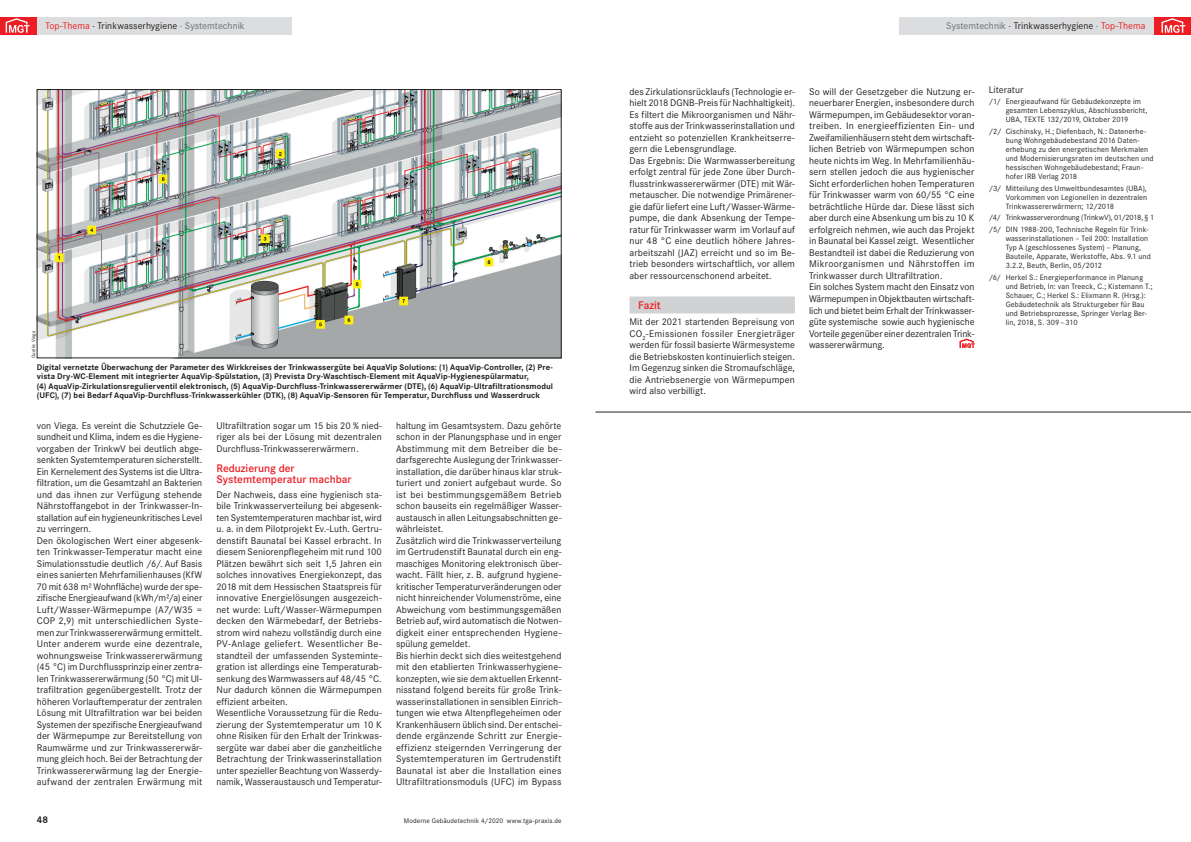
<style>
.page{position:relative;width:1191px;height:842px;background:#fff}
.page>*{position:absolute;margin:0;border:0;box-sizing:border-box;transform-origin:0 0}
.Ueberschrift_Ebene_1{font:600 11.5px/11.5px "Corporate S";letter-spacing:-.005em;color:#ee1d23}
.Ueberschrift_Ebene_3{font:600 11.5px "Corporate S";letter-spacing:-.005em;color:#ee1d23}
.Absatz_1{font:10px/11.5px "Corporate S";letter-spacing:.005em;color:#231f20;text-align:justify}
.Rubrik{font:10px "Corporate S";letter-spacing:.005em;color:#231f20}
.Literatur{font:10px "Corporate S";color:#231f20}
.t1{font:700 10px "Corporate S";color:#231f20}
.Bildunterschrift{font:700 8.5px/9.5px "Corporate S";letter-spacing:.005em;color:#231f20}
.Literatur-Hinweis{font:8px/9px "Corporate S";letter-spacing:.015em;color:#231f20}
.Literatur-Hinweis-2{font:8px "Corporate S";letter-spacing:-.01em;color:#231f20}
.t2{font:7px "Corporate S";letter-spacing:.02em;color:#231f20}
.t3{font:5px "Corporate S";letter-spacing:.02em;color:#231f20}
.s1{color:#ee1d23}
.s2{color:#6c6d70}
</style>
<div class="page">
<div style="left:37px;top:17px;width:255px;height:17px;background:#dcdddf"></div>
<div style="left:899px;top:17px;width:255px;height:17px;background:#dcdddf"></div>
<div style="left:1154px;top:17px;width:37px;height:17px;background:#ee1d23"></div>
<div style="left:0;top:17px;width:37px;height:17px;background:#ee1d23"></div>
<svg style="left:5px;top:18px;width:24px;height:15px"></svg>
<svg style="left:1161px;top:18px;width:24px;height:15px"></svg>
<div style="left:629px;top:296px;width:166px;height:17px;background:#d1d2d4"></div>
<svg style="left:959px;top:339px;width:15px;height:9px"></svg>
<img style="left:39px;top:91px;width:520px;height:265px">
<div style="left:37px;top:89px;width:524px;height:269px;border:1px solid #231f20"></div>
<hr style="left:595px;top:412px;width:596px;height:1px;background:#231f20">
<p class="Rubrik" style="left:45px;top:19px;width:201px"><span class="s1">Top-Thema</span> · Trinkwasserhygiene <span class="s2">· Systemtechnik</span></p>
<p class="Absatz_1" style="left:946px;top:19px;width:201px"><span class="s2">Systemtechnik</span> · Trinkwasserhygiene <span class="s2">·</span> <span class="s1">Top-Thema</span></p>
<p class="t3" style="left:30px;top:358px;width:29px;rotate:-90deg">Quelle: Viega</p>
<p class="Bildunterschrift" style="left:37px;top:362px;width:518px">Digital vernetzte Überwachung der Parameter des Wirkkreises der Trinkwassergüte bei AquaVip Solutions: (1) AquaVip-Controller, (2) Pre&shy;vista Dry-WC-Element mit integrierter AquaVip-Spülstation, (3) Prevista Dry-Waschtisch-Element mit AquaVip-Hygienespülarmatur,<br>(4) AquaVip-Zirkulationsregulierventil elektronisch, (5) AquaVip-Durchfluss-Trinkwassererwärmer (DTE), (6) AquaVip-Ultrafiltrationsmodul (UFC), (7) bei Bedarf AquaVip-Durchfluss-Trinkwasserkühler (DTK), (8) AquaVip-Sensoren für Temperatur, Durchfluss und Wasserdruck</p>
<p class="Absatz_1" style="left:37px;top:419px;width:167px">von Viega. Es vereint die Schutzziele Ge&shy;sundheit und Klima, indem es die Hygiene&shy;vorgaben der TrinkwV bei deutlich abge&shy;senkten Systemtemperaturen sicherstellt.<br>Ein Kernelement des Systems ist die Ultra&shy;filtration, um die Gesamtzahl an Bakterien und das ihnen zur Verfügung stehende Nährstoffangebot in der Trinkwasser-In&shy;stallation auf ein hygieneunkritisches Level zu verringern.</p>
<p class="Absatz_1" style="left:37px;top:534px;width:167px">Den ökologischen Wert einer abgesenk&shy;ten Trinkwasser-Temperatur macht eine Simulationsstudie deutlich /6/. Auf Basis eines sanierten Mehrfamilienhauses (KfW 70 mit 638 m² Wohnfläche) wurde der spe&shy;zifische Energieaufwand (kWh/m²/a) einer Luft/Wasser-Wärmepumpe (A7/W35 = COP 2,9) mit unterschiedlichen Syste&shy;men zur Trinkwassererwärmung ermittelt.<br>Unter anderem wurde eine dezentrale, wohnungsweise Trinkwassererwärmung (45 °C) im Durchflussprinzip einer zentra&shy;len Trinkwassererwärmung (50 °C) mit Ul&shy;trafiltration gegenübergestellt. Trotz der höheren Vorlauftemperatur der zentralen Lösung mit Ultrafiltration war bei beiden Systemen der spezifische Energieaufwand der Wärmepumpe zur Bereitstellung von Raumwärme und zur Trinkwassererwär&shy;mung gleich hoch. Bei der Betrachtung der Trinkwassererwärmung lag der Energie&shy;aufwand der zentralen Erwärmung mit</p>
<p class="Absatz_1" style="left:216px;top:419px;width:167px">Ultrafiltration sogar um 15 bis 20 % nied&shy;riger als bei der Lösung mit dezentralen Durchfluss-Trinkwassererwärmern.</p>
<p class="Ueberschrift_Ebene_1" style="left:216px;top:462px;width:136px">Reduzierung der<br>Systemtemperatur machbar</p>
<p class="Absatz_1" style="left:216px;top:488px;width:167px">Der Nachweis, dass eine hygienisch sta&shy;bile Trinkwasserverteilung bei abgesenk&shy;ten Systemtemperaturen machbar ist, wird u. a. in dem Pilotprojekt Ev.-Luth. Gertru&shy;denstift Baunatal bei Kassel erbracht. In diesem Seniorenpflegeheim mit rund 100<br>Plätzen bewährt sich seit 1,5 Jahren ein solches innovatives Energiekonzept, das 2018 mit dem Hessischen Staatspreis für innovative Energielösungen ausgezeich&shy;net wurde: Luft/Wasser-Wärmepumpen decken den Wärmebedarf, der Betriebs&shy;strom wird nahezu vollständig durch eine PV-Anlage geliefert. Wesentlicher Be&shy;standteil der umfassenden Systeminte&shy;gration ist allerdings eine Temperaturab&shy;senkung des Warmwassers auf 48/45 °C.<br>Nur dadurch können die Wärmepumpen effizient arbeiten.</p>
<p class="Absatz_1" style="left:216px;top:707px;width:167px">Wesentliche Voraussetzung für die Redu&shy;zierung der Systemtemperatur um 10 K ohne Risiken für den Erhalt der Trinkwas&shy;sergüte war dabei aber die ganzheitliche Betrachtung der Trinkwasserinstallation unter spezieller Beachtung von Wasserdy&shy;namik, Wasseraustausch und Temperatur-</p>
<p class="Absatz_1" style="left:396px;top:419px;width:167px">haltung im Gesamtsystem. Dazu gehörte schon in der Planungsphase und in enger Abstimmung mit dem Betreiber die be&shy;darfsgerechte Auslegung der Trinkwasser&shy;installation, die darüber hinaus klar struk&shy;turiert und zoniert aufgebaut wurde. So ist bei bestimmungsgemäßem Betrieb schon bauseits ein regelmäßiger Wasser&shy;austausch in allen Leitungsabschnitten ge&shy;währleistet.</p>
<p class="Absatz_1" style="left:396px;top:534px;width:167px">Zusätzlich wird die Trinkwasserverteilung im Gertrudenstift Baunatal durch ein eng&shy;maschiges Monitoring elektronisch über&shy;wacht. Fällt hier, z. B. aufgrund hygiene&shy;kritischer Temperaturveränderungen oder nicht hinreichender Volumenströme, eine Abweichung vom bestimmungsgemäßen Betrieb auf, wird automatisch die Notwen&shy;digkeit einer entsprechenden Hygiene&shy;spülung gemeldet.</p>
<p class="Absatz_1" style="left:396px;top:649px;width:167px">Bis hierhin deckt sich dies weitestgehend mit den etablierten Trinkwasserhygiene&shy;konzepten, wie sie dem aktuellen Erkennt&shy;nisstand folgend bereits für große Trink&shy;wasserinstallationen in sensiblen Einrich&shy;tungen wie etwa Altenpflegeheimen oder Krankenhäusern üblich sind. Der entschei&shy;dende ergänzende Schritt zur Energie&shy;effizienz steigernden Verringerung der Systemtemperaturen im Gertrudenstift Baunatal ist aber die Installation eines Ultrafiltrationsmoduls (UFC) im Bypass</p>
<p class="t1" style="left:37px;top:813px;width:13px">48</p>
<p class="t2" style="left:404px;top:816px;width:159px">Moderne Gebäudetechnik 4/2020 www.tga-praxis.de</p>
<p class="Absatz_1" style="left:629px;top:86px;width:167px">des Zirkulationsrücklaufs (Technologie er&shy;hielt 2018 DGNB-Preis für Nachhaltigkeit).<br>Es filtert die Mikroorganismen und Nähr&shy;stoffe aus der Trinkwasserinstallation und entzieht so potenziellen Krankheitserre&shy;gern die Lebensgrundlage.</p>
<p class="Absatz_1" style="left:629px;top:155px;width:167px">Das Ergebnis: Die Warmwasserbereitung erfolgt zentral für jede Zone über Durch&shy;flusstrinkwassererwärmer (DTE) mit Wär&shy;metauscher. Die notwendige Primärener&shy;gie dafür liefert eine Luft/Wasser-Wärme&shy;pumpe, die dank Absenkung der Tempe&shy;ratur für Trinkwasser warm im Vorlauf auf nur 48 °C eine deutlich höhere Jahres&shy;arbeitszahl (JAZ) erreicht und so im Be&shy;trieb besonders wirtschaftlich, vor allem aber ressourcenschonend arbeitet.</p>
<p class="Ueberschrift_Ebene_3" style="left:638px;top:297px;width:24px">Fazit</p>
<p class="Absatz_1" style="left:629px;top:316px;width:167px">Mit der 2021 startenden Bepreisung von CO<sub>2</sub>-Emissionen fossiler Energieträger werden für fossil basierte Wärmesysteme die Betriebskosten kontinuierlich steigen.<br>Im Gegenzug sinken die Stromaufschläge, die Antriebsenergie von Wärmepumpen wird also verbilligt.</p>
<p class="Absatz_1" style="left:809px;top:86px;width:167px">So will der Gesetzgeber die Nutzung er&shy;neuerbarer Energien, insbesondere durch Wärmepumpen, im Gebäudesektor voran&shy;treiben. In energieeffizienten Ein- und Zweifamilienhäusern steht dem wirtschaft&shy;lichen Betrieb von Wärmepumpen schon heute nichts im Weg. In Mehrfamilienhäu&shy;sern stellen jedoch die aus hygienischer Sicht erforderlichen hohen Temperaturen für Trinkwasser warm von 60/55 °C eine beträchtliche Hürde dar. Diese lässt sich aber durch eine Absenkung um bis zu 10 K erfolgreich nehmen, wie auch das Projekt in Baunatal bei Kassel zeigt. Wesentlicher Bestandteil ist dabei die Reduzierung von Mikroorganismen und Nährstoffen im Trinkwasser durch Ultrafiltration.</p>
<p class="Absatz_1" style="left:809px;top:281px;width:167px">Ein solches System macht den Einsatz von Wärmepumpen in Objektbauten wirtschaft&shy;lich und bietet beim Erhalt der Trinkwasser&shy;güte systemische sowie auch hygienische Vorteile gegenüber einer dezentralen Trink&shy;wassererwärmung.</p>
<p class="Literatur" style="left:988px;top:83px;width:36px">Literatur</p>
<p class="Literatur-Hinweis" style="left:1005px;top:97px;width:143px;text-indent:-17px">/1/ Energieaufwand für Gebäudekonzepte im gesamten Lebenszyklus, Abschlussbericht,<br>UBA, TEXTE 132/2019, Oktober 2019</p>
<p class="Literatur-Hinweis" style="left:1005px;top:126px;width:149px;text-indent:-17px">/2/ Cischinsky, H.; Diefenbach, N.: Datenerhe&shy;bung Wohngebäudebestand 2016 Daten&shy;erhebung zu den energetischen Merkmalen und Modernisierungsraten im deutschen und hessischen Wohngebäudebestand; Fraun&shy;hofer IRB Verlag 2018</p>
<p class="Literatur-Hinweis" style="left:1005px;top:183px;width:143px;text-align:justify;text-indent:-17px">/3/ Mitteilung des Umweltbundesamtes (UBA), Vorkommen von Legionellen in dezentralen Trinkwassererwärmern; 12/2018</p>
<p class="Literatur-Hinweis-2" style="left:988px;top:213px;width:167px">/4/ Trinkwasserverordnung (TrinkwV), 01/2018, § 1</p>
<p class="Literatur-Hinweis" style="left:1005px;top:225px;width:147px;text-indent:-17px">/5/ DIN 1988-200, Technische Regeln für Trink&shy;wasserinstallationen – Teil 200: Installation Typ A (geschlossenes System) – Planung, Bauteile, Apparate, Werkstoffe, Abs. 9.1 und 3.2.2, Beuth, Berlin, 05/2012</p>
<p class="Literatur-Hinweis" style="left:1005px;top:273px;width:148px;text-indent:-17px">/6/ Herkel S.: Energieperformance in Planung und Betrieb, In: van Treeck, C.; Kistemann T.; Schauer, C.; Herkel S.: Elixmann R. (Hrsg.):<br>Gebäudetechnik als Strukturgeber für Bau und Betriebsprozesse, Springer Verlag Ber&shy;lin, 2018, S. 309 – 310</p>
</div>
